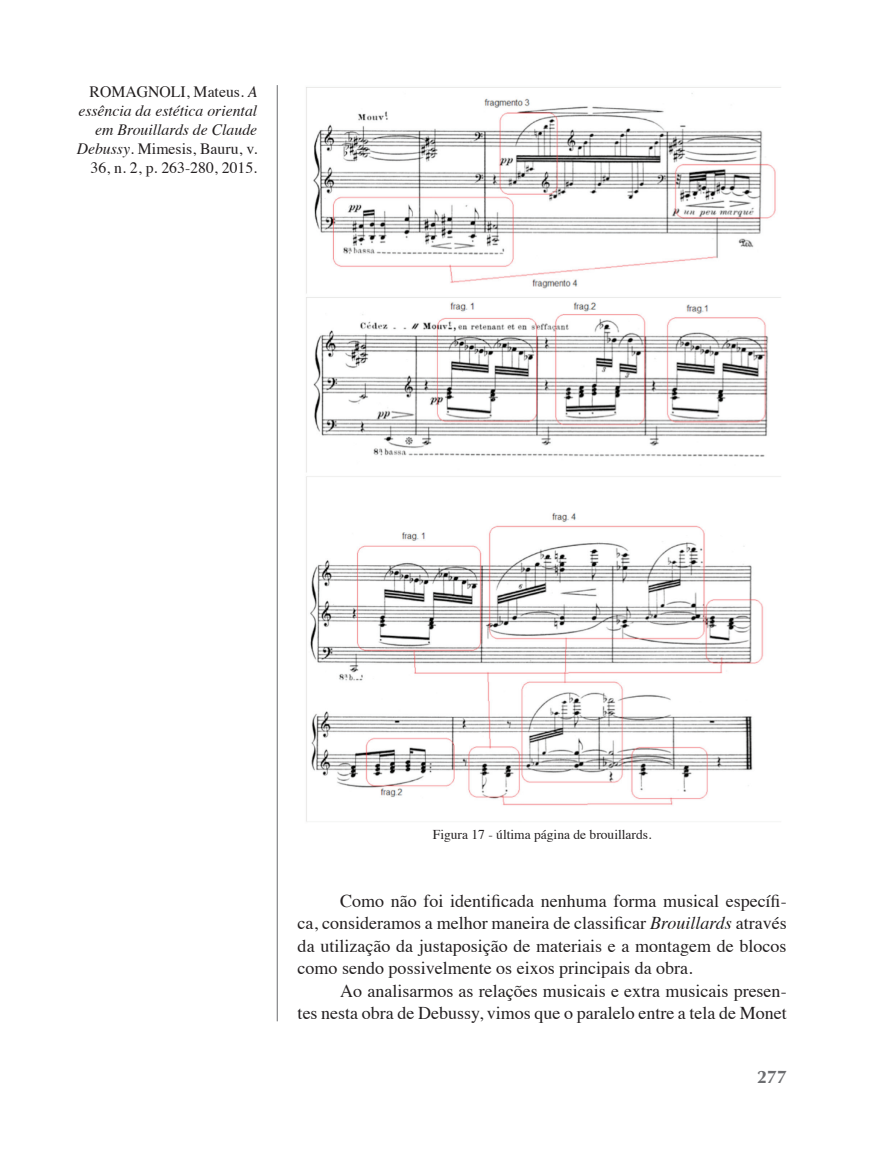
<style>
.page{position:relative;width:893px;height:1149px;background:#fff}
.page>*{position:absolute;margin:0;border:0;box-sizing:border-box;transform-origin:0 0}
.t1{font:18px/22.5px "Times";color:#231f20;text-align:justify}
.t2{font:700 18px "Optima";color:#6c6d70}
.t3{font:15.75px/18.9px "Times";color:#231f20;text-align:right}
.legenda{font:13.5px "Times";color:#231f20}
.s1{font-style:italic}
</style>
<div class="page">
<hr style="left:277px;top:85px;width:1px;height:935px;background:#6c6d70">
<img style="left:306px;top:87px;width:475px;height:735px">
<p class="t3" style="left:77px;top:81px;width:182px">ROMAGNOLI, Mateus. <span class="s1">A essência da estética oriental em Brouillards de Claude<br>Debussy</span>. Mimesis, Bauru, v.<br>36, n. 2, p. 263-280, 2015.</p>
<p class="legenda" style="left:433px;top:821px;width:220px">Figura 17 - última página de brouillards.</p>
<p class="t1" style="left:298px;top:887px;width:490px;text-indent:43px">Como não foi identificada nenhuma forma musical específi&shy;ca, consideramos a melhor maneira de classificar <span class="s1">Brouillards</span> através da utilização da justaposição de materiais e a montagem de blocos como sendo possivelmente os eixos principais da obra.</p>
<p class="t1" style="left:298px;top:977px;width:490px;text-align:right">Ao analisarmos as relações musicais e extra musicais presen-<br>tes nesta obra de Debussy, vimos que o paralelo entre a tela de Monet</p>
<p class="t2" style="left:757px;top:1066px;width:32px">277</p>
</div>
